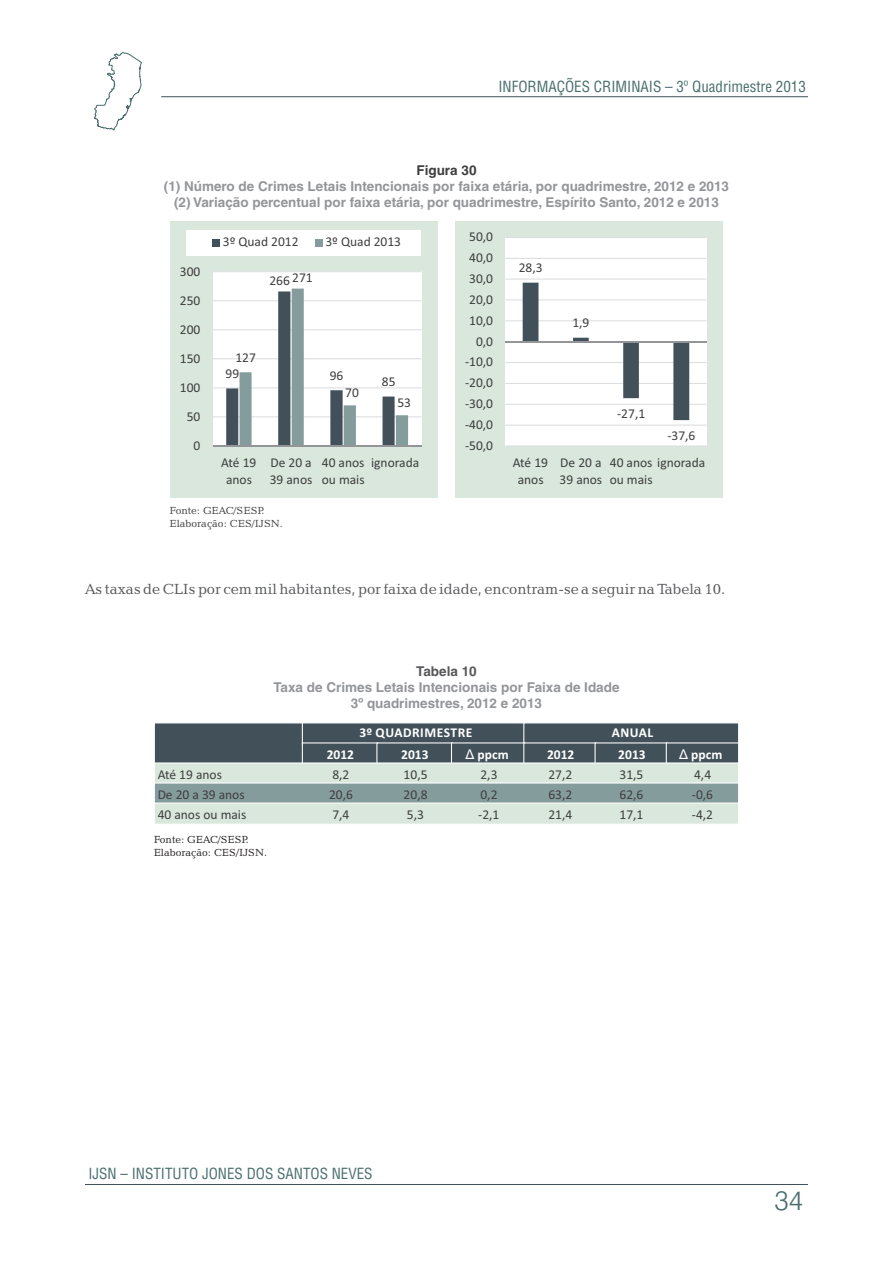
<style>
.page{position:relative;width:893px;height:1263px;background:#fff}
.page>*{position:absolute;margin:0;border:0;box-sizing:border-box;transform-origin:0 0}
.t1{font:300 27px "Swiss 721 BT";color:#496e6d}
.t2{font:15px "Candida BT";color:#57585a}
.t3{font:condensed 15px "Helvetica LT";color:#496e6d}
.t4{font:13.5px/16.5px "Calibri";color:#3e3e3f}
.t5{font:700 13.5px/16px "Helvetica LT";color:#939598;text-align:center}
.t6{font:700 13.5px "Calibri";color:#fff}
.t7{font:700 13.5px "Calibri";letter-spacing:.04em;color:#fff}
.t8{font:700 13.5px "Helvetica LT";color:#57585a}
.t9{font:700 13.5px "Helvetica LT";color:#3e3e3f}
.t10{font:10.5px/12.6px "Candida BT";color:#231f20}
.t11{font:10.5px/12.6px "Candida BT";color:#3e3e3f}
.s1{font-family:"Arial";font-weight:400}
</style>
<div class="page">
<div style="left:154px;top:723px;width:148px;height:39px;background:#425159"></div>
<div style="left:302px;top:722px;width:223px;height:23px;background:#425159;border:1px solid #fff"></div>
<div style="left:523px;top:722px;width:216px;height:23px;background:#425159;border:1px solid #fff"></div>
<div style="left:302px;top:742px;width:77px;height:23px;background:#425159"></div>
<div style="left:376px;top:742px;width:77px;height:23px;background:#425159"></div>
<div style="left:451px;top:742px;width:74px;height:23px;background:#425159"></div>
<div style="left:523px;top:742px;width:74px;height:23px;background:#425159"></div>
<div style="left:594px;top:742px;width:74px;height:23px;background:#425159"></div>
<div style="left:666px;top:742px;width:73px;height:23px;background:#425159;border:1px solid #fff"></div>
<div style="left:154px;top:762px;width:585px;height:23px;background:#d9e7dd;border:1px solid #fff"></div>
<div style="left:154px;top:782px;width:585px;height:23px;background:#859c9c;border:1px solid #fff"></div>
<div style="left:154px;top:802px;width:585px;height:23px;background:#d9e7dd;border:1px solid #fff"></div>
<div style="left:455px;top:221px;width:268px;height:276px;background:#d9e7dd"></div>
<div style="left:505px;top:237px;width:201px;height:209px;background:#fff"></div>
<hr style="left:505px;top:445px;width:201px;height:2px;background:#dcdddf">
<hr style="left:505px;top:425px;width:201px;height:1px;background:#dcdddf">
<hr style="left:505px;top:404px;width:201px;height:1px;background:#dcdddf">
<hr style="left:505px;top:383px;width:201px;height:1px;background:#dcdddf">
<hr style="left:505px;top:362px;width:201px;height:1px;background:#dcdddf">
<hr style="left:505px;top:320px;width:201px;height:1px;background:#dcdddf">
<hr style="left:505px;top:299px;width:201px;height:1px;background:#dcdddf">
<hr style="left:505px;top:278px;width:201px;height:2px;background:#dcdddf">
<hr style="left:505px;top:258px;width:201px;height:1px;background:#dcdddf">
<hr style="left:505px;top:237px;width:201px;height:1px;background:#dcdddf">
<svg style="left:523px;top:283px;width:166px;height:137px"></svg>
<hr style="left:505px;top:341px;width:201px;height:1px;background:#939598">
<div style="left:170px;top:221px;width:268px;height:276px;background:#d9e7dd"></div>
<div style="left:213px;top:272px;width:208px;height:174px;background:#fff"></div>
<hr style="left:213px;top:416px;width:208px;height:1px;background:#dcdddf">
<hr style="left:213px;top:387px;width:208px;height:1px;background:#dcdddf">
<hr style="left:213px;top:358px;width:208px;height:1px;background:#dcdddf">
<hr style="left:213px;top:329px;width:208px;height:1px;background:#dcdddf">
<hr style="left:213px;top:300px;width:208px;height:1px;background:#dcdddf">
<hr style="left:213px;top:271px;width:208px;height:1px;background:#dcdddf">
<svg style="left:226px;top:289px;width:182px;height:156px"></svg>
<hr style="left:213px;top:445px;width:208px;height:2px;background:#939598">
<div style="left:186px;top:230px;width:235px;height:25px;background:#fff"></div>
<div style="left:212px;top:239px;width:8px;height:7px;background:#425159"></div>
<div style="left:315px;top:239px;width:7px;height:7px;background:#859c9c"></div>
<hr style="left:161px;top:96px;width:647px;height:1px;background:#425159">
<svg style="left:94px;top:52px;width:48px;height:78px"></svg>
<hr style="left:85px;top:1184px;width:723px;height:1px;background:#425159">
<p class="t3" style="left:498px;top:80px;width:309px">INFORMAÇÕES CRIMINAIS – 3º Quadrimestre 2013</p>
<p class="t9" style="left:416px;top:165px;width:62px">Figura 30</p>
<p class="t5" style="left:164px;top:179px;width:567px">(1) Número de Crimes Letais Intencionais por faixa etária, por quadrimestre, 2012 e 2013 (2) Variação percentual por faixa etária, por quadrimestre, Espírito Santo, 2012 e 2013</p>
<p class="t4" style="left:223px;top:235px;width:77px">3º Quad 2012</p>
<p class="t4" style="left:325px;top:235px;width:77px">3º Quad 2013</p>
<p class="t4" style="left:469px;top:230px;width:25px">50,0</p>
<p class="t4" style="left:180px;top:264px;width:22px">300</p>
<p class="t4" style="left:292px;top:271px;width:22px">271</p>
<p class="t4" style="left:269px;top:274px;width:22px">266</p>
<p class="t4" style="left:469px;top:251px;width:25px">40,0</p>
<p class="t4" style="left:469px;top:271px;width:25px">30,0</p>
<p class="t4" style="left:519px;top:261px;width:25px">28,3</p>
<p class="t4" style="left:180px;top:293px;width:22px">250</p>
<p class="t4" style="left:469px;top:292px;width:25px">20,0</p>
<p class="t4" style="left:180px;top:322px;width:22px">200</p>
<p class="t4" style="left:469px;top:313px;width:25px">10,0</p>
<p class="t4" style="left:572px;top:316px;width:19px">1,9</p>
<p class="t4" style="left:476px;top:334px;width:19px">0,0</p>
<p class="t4" style="left:180px;top:351px;width:22px">150</p>
<p class="t4" style="left:180px;top:380px;width:22px">100</p>
<p class="t4" style="left:187px;top:409px;width:15px">50</p>
<p class="t4" style="left:235px;top:350px;width:22px">127</p>
<p class="t4" style="left:226px;top:366px;width:15px">99</p>
<p class="t4" style="left:330px;top:368px;width:15px">96</p>
<p class="t4" style="left:345px;top:385px;width:15px">70</p>
<p class="t4" style="left:382px;top:375px;width:15px">85</p>
<p class="t4" style="left:397px;top:395px;width:15px">53</p>
<p class="t4" style="left:465px;top:355px;width:30px">-10,0</p>
<p class="t4" style="left:465px;top:376px;width:30px">-20,0</p>
<p class="t4" style="left:465px;top:396px;width:30px">-30,0</p>
<p class="t4" style="left:465px;top:417px;width:30px">-40,0</p>
<p class="t4" style="left:194px;top:438px;width:8px">0</p>
<p class="t4" style="left:465px;top:438px;width:30px">-50,0</p>
<p class="t4" style="left:617px;top:406px;width:30px">-27,1</p>
<p class="t4" style="left:667px;top:428px;width:30px">-37,6</p>
<p class="t4" style="left:221px;top:456px;width:37px;text-align:center">Até 19 anos</p>
<p class="t4" style="left:270px;top:456px;width:44px">De 20 a<br>39 anos</p>
<p class="t4" style="left:322px;top:456px;width:44px">40 anos ou mais</p>
<p class="t4" style="left:371px;top:456px;width:50px">ignorada</p>
<p class="t4" style="left:513px;top:456px;width:37px;text-align:center">Até 19 anos</p>
<p class="t4" style="left:560px;top:456px;width:44px">De 20 a<br>39 anos</p>
<p class="t4" style="left:610px;top:456px;width:97px">40 anos ignorada ou mais</p>
<p class="t11" style="left:169px;top:505px;width:115px">Fonte: GEAC/SESP.<br>Elaboração: CES/IJSN.</p>
<p class="t2" style="left:85px;top:583px;width:642px">As taxas de CLIs por cem mil habitantes, por faixa de idade, encontram-se a seguir na Tabela 10.</p>
<p class="t8" style="left:416px;top:666px;width:62px">Tabela 10</p>
<p class="t5" style="left:273px;top:680px;width:348px">Taxa de Crimes Letais Intencionais por Faixa de Idade<br>3º quadrimestres, 2012 e 2013</p>
<p class="t6" style="left:327px;top:748px;width:29px">2012</p>
<p class="t6" style="left:401px;top:748px;width:29px">2013</p>
<p class="t6" style="left:465px;top:748px;width:45px"><span class="s1">Δ</span> ppcm</p>
<p class="t6" style="left:547px;top:748px;width:29px">2012</p>
<p class="t6" style="left:618px;top:748px;width:29px">2013</p>
<p class="t6" style="left:679px;top:748px;width:45px"><span class="s1">Δ</span> ppcm</p>
<p class="t7" style="left:360px;top:727px;width:114px">3º QUADRIMESTRE</p>
<p class="t6" style="left:612px;top:727px;width:43px">ANUAL</p>
<p class="t4" style="left:158px;top:767px;width:66px">Até 19 anos</p>
<p class="t4" style="left:332px;top:767px;width:19px">8,2</p>
<p class="t4" style="left:404px;top:767px;width:25px">10,5</p>
<p class="t4" style="left:480px;top:767px;width:19px">2,3</p>
<p class="t4" style="left:548px;top:767px;width:25px">27,2</p>
<p class="t4" style="left:620px;top:767px;width:25px">31,5</p>
<p class="t4" style="left:694px;top:767px;width:19px">4,4</p>
<p class="t4" style="left:158px;top:787px;width:89px">De 20 a 39 anos</p>
<p class="t4" style="left:329px;top:787px;width:25px">20,6</p>
<p class="t4" style="left:404px;top:787px;width:25px">20,8</p>
<p class="t4" style="left:480px;top:787px;width:19px">0,2</p>
<p class="t4" style="left:548px;top:787px;width:25px">63,2</p>
<p class="t4" style="left:620px;top:787px;width:25px">62,6</p>
<p class="t4" style="left:692px;top:787px;width:23px">-0,6</p>
<p class="t4" style="left:158px;top:807px;width:90px">40 anos ou mais</p>
<p class="t4" style="left:332px;top:807px;width:19px">7,4</p>
<p class="t4" style="left:407px;top:807px;width:19px">5,3</p>
<p class="t4" style="left:478px;top:807px;width:23px">-2,1</p>
<p class="t4" style="left:548px;top:807px;width:25px">21,4</p>
<p class="t4" style="left:620px;top:807px;width:25px">17,1</p>
<p class="t4" style="left:692px;top:807px;width:23px">-4,2</p>
<p class="t10" style="left:154px;top:834px;width:115px">Fonte: GEAC/SESP.<br>Elaboração: CES/IJSN.</p>
<p class="t3" style="left:88px;top:1167px;width:286px">IJSN – INSTITUTO JONES DOS SANTOS NEVES</p>
<h1 class="t1" style="left:774px;top:1189px;width:30px">34</h1>
</div>
